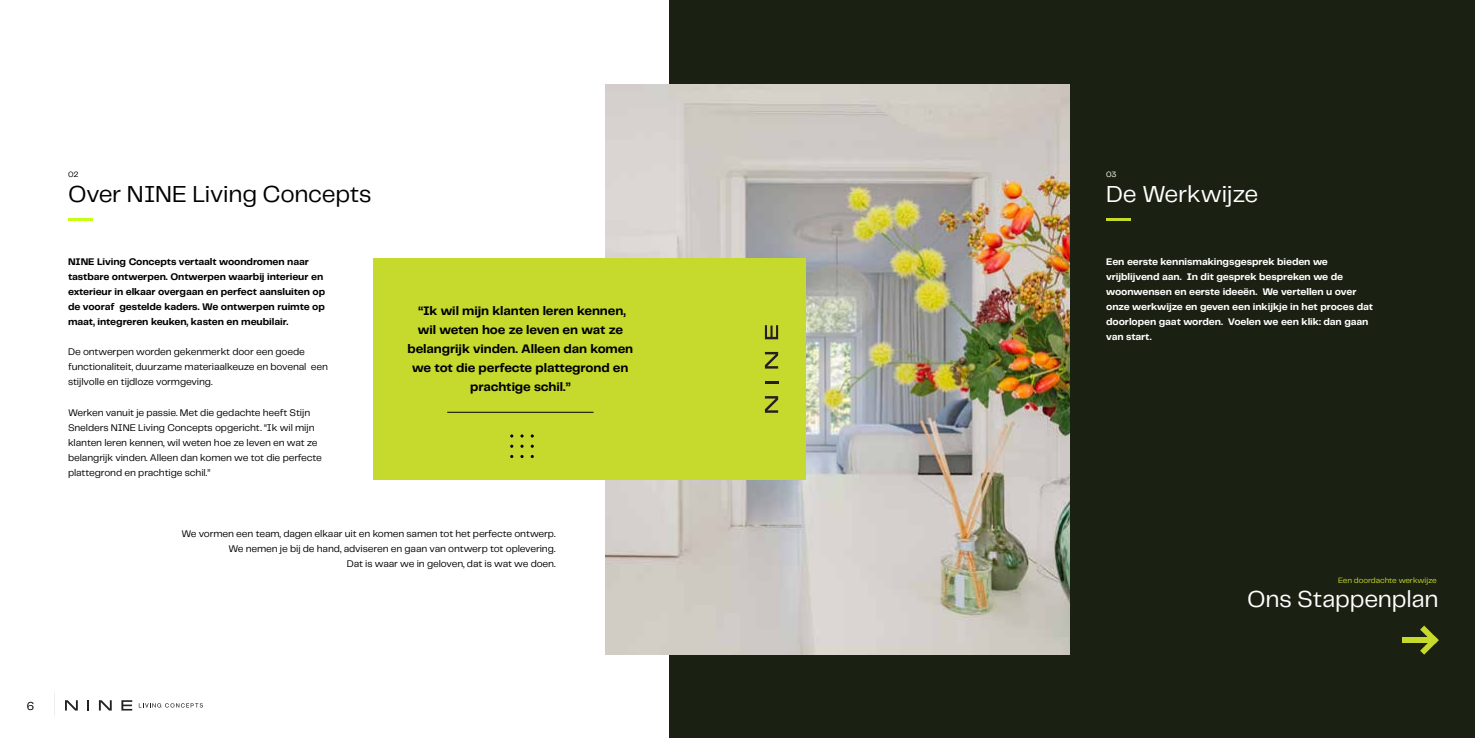
<style>
.page{position:relative;width:1475px;height:738px;background:#fff}
.page>*{position:absolute;margin:0;border:0;box-sizing:border-box;transform-origin:0 0}
.t1{font:24px "PP Telegraf";letter-spacing:-.01em;color:#fff}
.t2{font:24px "PP Telegraf";letter-spacing:-.01em;color:#000}
.t3{font:700 12.8px/19.2px "PP Telegraf";letter-spacing:-.01em;color:#000;text-align:center}
.t4{font:12px "PP Telegraf";color:#000}
.t5{font:10px/15px "PP Telegraf";letter-spacing:-.01em;color:#000}
.t6{font:700 10px/15px "PP Telegraf";letter-spacing:-.01em;color:#fff}
.t7{font:700 10px/15px "PP Telegraf";letter-spacing:-.01em;color:#000}
.t8{font:8px "PP Telegraf";letter-spacing:-.015em;color:#c6d92d}
.t9{font:8px "PP Telegraf";color:#000}
.t10{font:8px "PP Telegraf";color:#fff}
</style>
<div class="page">
<div style="left:669px;top:0;width:805px;height:737px;background:#1b2112"></div>
<img style="left:605px;top:84px;width:464px;height:569px">
<hr style="left:68px;top:218px;width:25px;height:2px;background:#c7ff14">
<hr style="left:1106px;top:218px;width:24px;height:2px;background:#c6d92d">
<div style="left:373px;top:258px;width:432px;height:221px;background:#c6d92d"></div>
<hr style="left:447px;top:411px;width:146px;height:1px;background:#000">
<svg style="left:764px;top:396px;width:14px;height:16px"></svg>
<svg style="left:765px;top:381px;width:13px;height:2px"></svg>
<svg style="left:764px;top:351px;width:14px;height:17px"></svg>
<svg style="left:764px;top:325px;width:14px;height:14px"></svg>
<div style="left:1401px;top:636px;width:31px;height:6px;background:#c6d92d"></div>
<svg style="left:1419px;top:625px;width:19px;height:29px"></svg>
<svg style="left:65px;top:700px;width:13px;height:10px"></svg>
<svg style="left:87px;top:700px;width:2px;height:10px"></svg>
<svg style="left:99px;top:700px;width:13px;height:10px"></svg>
<svg style="left:121px;top:700px;width:11px;height:10px"></svg>
<svg style="left:139px;top:703px;width:64px;height:4px"></svg>
<svg style="left:54px;top:693px;width:1px;height:22px"></svg>
<p class="t9" style="left:68px;top:169px;width:12px">02</p>
<p class="t10" style="left:1106px;top:169px;width:12px">03</p>
<h1 class="t2" style="left:68px;top:178px;width:305px">Over NINE Living Concepts</h1>
<h1 class="t1" style="left:1106px;top:178px;width:153px">De Werkwijze</h1>
<p class="t7" style="left:68px;top:254px;width:258px">NINE Living Concepts vertaalt woondromen naar tastbare ontwerpen. Ontwerpen waarbij interieur en exterieur in elkaar overgaan en perfect aansluiten op de vooraf gestelde kaders. We ontwerpen ruimte op maat, integreren keuken, kasten en meubilair.</p>
<p class="t5" style="left:68px;top:344px;width:261px">De ontwerpen worden gekenmerkt door een goede functionaliteit, duurzame materiaalkeuze en bovenal een stijlvolle en tijdloze vormgeving.</p>
<p class="t5" style="left:68px;top:404px;width:255px">Werken vanuit je passie. Met die gedachte heeft Stijn Snelders NINE Living Concepts opgericht. “Ik wil mijn klanten leren kennen, wil weten hoe ze leven en wat ze belangrijk vinden. Alleen dan komen we tot die perfecte plattegrond en prachtige schil.”</p>
<p class="t3" style="left:407px;top:300px;width:227px">“Ik wil mijn klanten leren kennen, wil weten hoe ze leven en wat ze belangrijk vinden. Alleen dan komen we tot die perfecte plattegrond en prachtige schil.”</p>
<p class="t5" style="left:181px;top:525px;width:375px;text-align:right">We vormen een team, dagen elkaar uit en komen samen tot het perfecte ontwerp.<br>We nemen je bij de hand, adviseren en gaan van ontwerp tot oplevering.<br>Dat is waar we in geloven, dat is wat we doen.</p>
<p class="t6" style="left:1106px;top:254px;width:268px">Een eerste kennismakingsgesprek bieden we vrijblijvend aan. In dit gesprek bespreken we de woonwensen en eerste ideeën. We vertellen u over onze werkwijze en geven een inkijkje in het proces dat doorlopen gaat worden. Voelen we een klik: dan gaan van start.</p>
<p class="t8" style="left:1337px;top:574px;width:100px">Een doordachte werkwijze</p>
<h1 class="t1" style="left:1246px;top:582px;width:193px">Ons Stappenplan</h1>
<p class="t4" style="left:27px;top:697px;width:9px">6</p>
</div>
